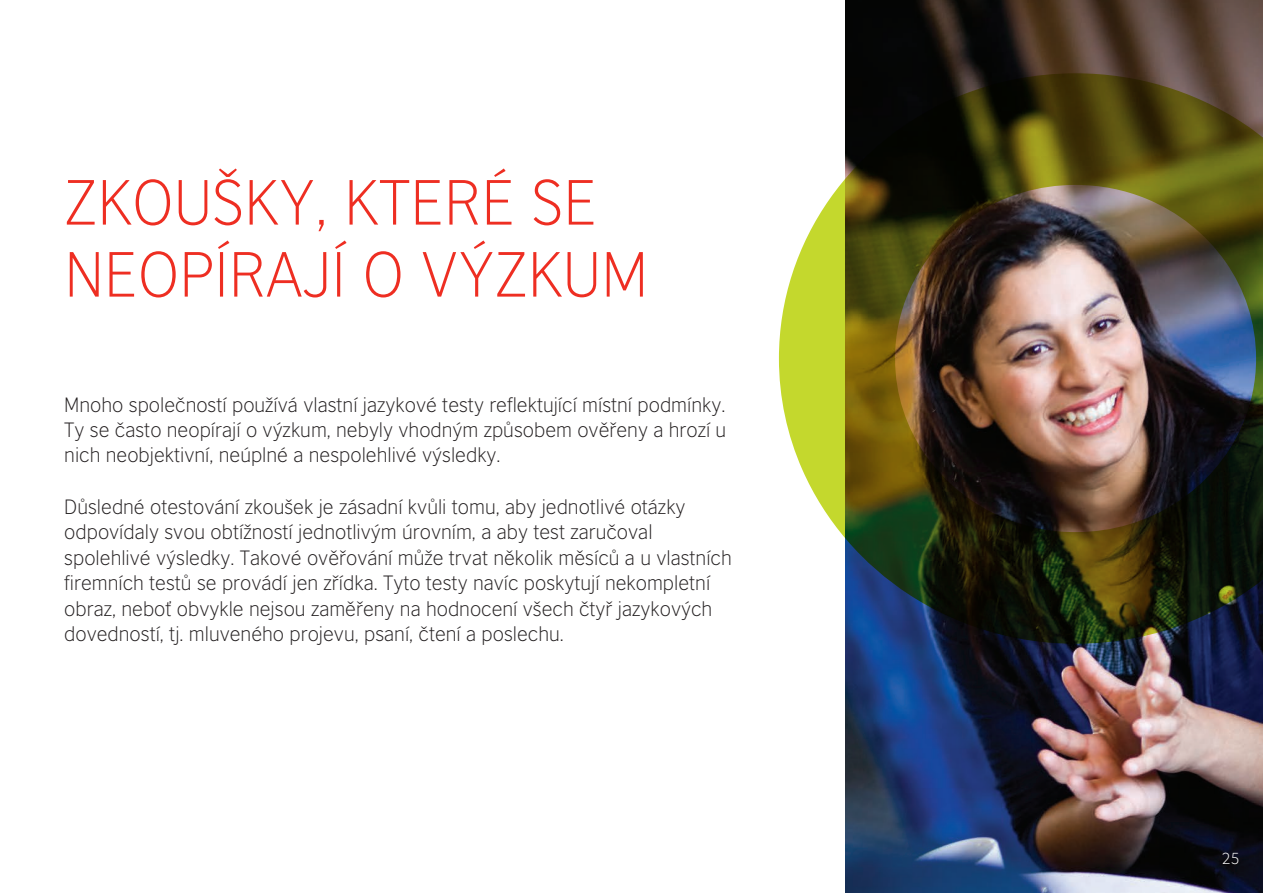
<style>
.page{position:relative;width:1263px;height:893px;background:#fff}
.page>*{position:absolute;margin:0;border:0;box-sizing:border-box;transform-origin:0 0}
.t1{font:300 60px/72px "British Council Sans";color:#ee2e22}
.t2{font:300 19.5px/25.5px "British Council Sans";color:#231f20;text-align:justify}
.t3{font:300 15px "British Council Sans";color:#fff}
</style>
<div class="page">
<img style="left:845px;top:0;width:418px;height:893px">
<img style="left:779px;top:73px;width:484px;height:571px">
<h1 class="t1" style="left:64px;top:166px;width:585px">ZKOUŠKY, KTERÉ SE<br>NEOPÍRAJÍ O VÝZKUM</h1>
<p class="t2" style="left:64px;top:391px;width:663px">Mnoho společností používá vlastní jazykové testy reflektující místní podmínky.<br>Ty se často neopírají o výzkum, nebyly vhodným způsobem ověřeny a hrozí u nich neobjektivní, neúplné a nespolehlivé výsledky.</p>
<p class="t2" style="left:64px;top:493px;width:669px;text-align:left">Důsledné otestování zkoušek je zásadní kvůli tomu, aby jednotlivé otázky odpovídaly svou obtížností jednotlivým úrovním, a aby test zaručoval spolehlivé výsledky. Takové ověřování může trvat několik měsíců a u vlastních firemních testů se provádí jen zřídka. Tyto testy navíc poskytují nekompletní obraz, neboť obvykle nejsou zaměřeny na hodnocení všech čtyř jazykových dovedností, tj. mluveného projevu, psaní, čtení a poslechu.</p>
<p class="t3" style="left:1222px;top:849px;width:19px">25</p>
</div>
